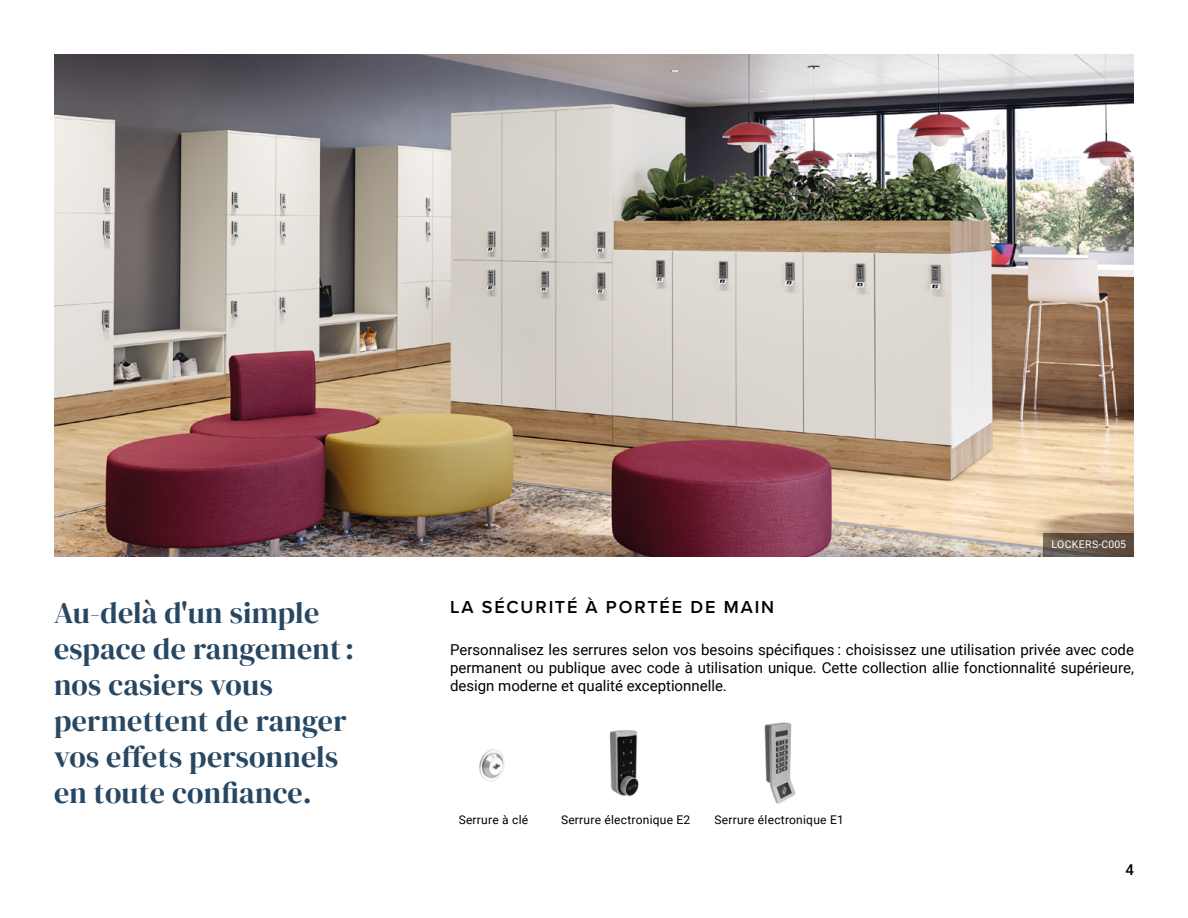
<style>
.page{position:relative;width:1188px;height:918px;background:#fff}
.page>*{position:absolute;margin:0;border:0;box-sizing:border-box;transform-origin:0 0}
.t1{font:30px/36px "DM Serif Display";letter-spacing:.01em;color:#274762}
.t2{font:600 18px "Proxima Nova";letter-spacing:.105em;color:#000}
.t3{font:15px/18px "Roboto";color:#000;text-align:justify}
.t4{font:500 15px "Roboto";color:#000}
.t5{font:12px "Roboto";letter-spacing:.02em;color:#000}
.t6{font:10.5px "Roboto";letter-spacing:.035em;color:#fff}
</style>
<div class="page">
<img style="left:54px;top:54px;width:1080px;height:502px">
<svg style="left:1043px;top:533px;width:91px;height:23px;background:#5f5245"></svg>
<img style="left:609px;top:730px;width:30px;height:67px">
<img style="left:764px;top:722px;width:32px;height:82px">
<img style="left:479px;top:749px;width:26px;height:32px">
<h1 class="t1" style="left:54px;top:595px;width:302px">Au-delà d'un simple espace de rangement: nos casiers vous permettent de ranger vos effets personnels en toute confiance.</h1>
<p class="t6" style="left:1052px;top:537px;width:76px">LOCKERS-C005</p>
<p class="t2" style="left:450px;top:593px;width:326px">LA SÉCURITÉ À PORTÉE DE MAIN</p>
<p class="t3" style="left:450px;top:640px;width:686px">Personnalisez les serrures selon vos besoins spécifiques : choisissez une utilisation privée avec code permanent ou publique avec code à utilisation unique. Cette collection allie fonctionnalité supérieure, design moderne et qualité exceptionnelle.</p>
<p class="t5" style="left:459px;top:811px;width:71px">Serrure à clé</p>
<p class="t5" style="left:561px;top:811px;width:131px">Serrure électronique E2</p>
<p class="t5" style="left:714px;top:811px;width:131px">Serrure électronique E1</p>
<p class="t4" style="left:1125px;top:859px;width:10px">4</p>
</div>
